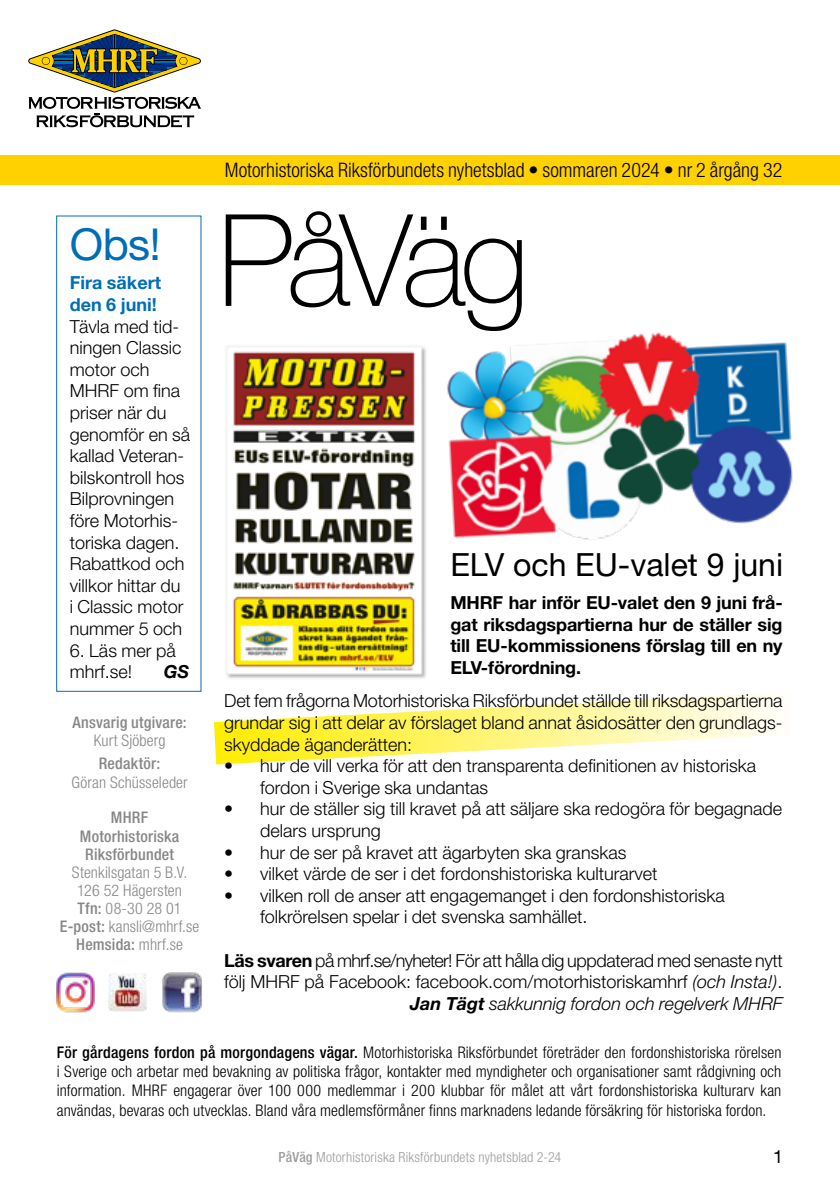
<style>
.page{position:relative;width:840px;height:1191px;background:#fff}
.page>*{position:absolute;margin:0;border:0;box-sizing:border-box;transform-origin:0 0}
.t1{font:100 128px "Helvetica Neue LT Std";letter-spacing:-.065em;color:#000}
.t2{font:44px "Helvetica Neue LT Std";color:#006eb7}
.t3{font:32px "Helvetica Neue LT Std";color:#000}
.t4{font:300 condensed 20px "Helvetica Neue LT Std";color:#000}
.t5{font:300 18px/21.6px "Helvetica Neue LT Std";color:#000}
.t6{font:700 18px/21.6px "Helvetica Neue LT Std";letter-spacing:-.01em;color:#000;text-align:justify}
.t7{font:700 18px/21.6px "Helvetica Neue LT Std";color:#006eb7}
.t8{font:italic 700 18px "Helvetica Neue LT Std";color:#000}
.t9{font:18px "Helvetica Neue LT Std";color:#000}
.t10{font:300 condensed 16px/19.2px "Helvetica Neue LT Std";letter-spacing:.01em;color:#000;text-align:justify}
.t11{font:300 condensed 16px/18px "Helvetica Neue LT Std";letter-spacing:.01em;color:#878787;text-align:center}
.t12{font:500 condensed 16px/18.6px "Helvetica Neue LT Std";letter-spacing:.015em;color:#878787;text-align:center}
.t13{font:300 condensed 14px "Helvetica Neue LT Std";letter-spacing:.015em;color:#9d9d9c}
.s1{font-weight:500}
.s2{font-weight:700}
.s3{font-style:italic}
.s4{font-weight:700;font-style:italic}
</style>
<div class="page">
<img style="left:226px;top:346px;width:200px;height:333px">
<svg style="left:214px;top:693px;width:559px;height:71px"></svg>
<div style="left:0;top:155px;width:839px;height:29px;background:#ffd100"></div>
<img style="left:162px;top:972px;width:40px;height:41px">
<img style="left:109px;top:973px;width:37px;height:38px">
<svg style="left:28px;top:29px;width:173px;height:98px"></svg>
<img style="left:447px;top:332px;width:346px;height:208px">
<div style="left:56px;top:215px;width:145px;height:477px;border:1px solid #006eb7"></div>
<img style="left:56px;top:972px;width:39px;height:41px">
<h2 class="t2" style="left:70px;top:218px;width:92px">Obs!</h2>
<p class="t7" style="left:70px;top:272px;width:93px">Fira säkert den 6 juni!</p>
<p class="t5" style="left:70px;top:315px;width:122px">Tävla med tid&shy;ningen Classic motor och<br>MHRF om fina priser när du genomför en så kallad Veteran&shy;bilskontroll hos<br>Bilprovningen före Motorhis&shy;toriska dagen.<br>Rabattkod och villkor hittar du<br>i Classic motor nummer 5 och</p>
<p class="t5" style="left:70px;top:639px;width:107px">6. Läs mer på mhrf.se!</p>
<p class="t8" style="left:164px;top:660px;width:27px">GS</p>
<p class="t12" style="left:72px;top:713px;width:116px">Ansvarig utgivare:</p>
<p class="t11" style="left:94px;top:731px;width:73px">Kurt Sjöberg</p>
<p class="t12" style="left:99px;top:754px;width:63px">Redaktör:</p>
<p class="t11" style="left:71px;top:773px;width:118px">Göran Schüsseleder</p>
<p class="t12" style="left:80px;top:807px;width:101px">MHRF<br>Motorhistoriska<br>Riksförbundet</p>
<p class="t11" style="left:60px;top:863px;width:141px">Stenkilsgatan 5 B.V.<br>126 52 Hägersten<br><span class="s1">Tfn:</span> 08-30 28 01<br><span class="s1">E-post:</span> kansli@mhrf.se<br><span class="s1">Hemsida:</span> mhrf.se</p>
<p class="t4" style="left:225px;top:158px;width:558px">Motorhistoriska Riksförbundets nyhetsblad • sommaren 2024 • nr 2 årgång 32</p>
<h1 class="t1" style="left:217px;top:187px;width:312px">PåVäg</h1>
<h3 class="t3" style="left:450px;top:546px;width:334px">ELV och EU-valet 9 juni</h3>
<p class="t6" style="left:450px;top:591px;width:333px">MHRF har inför EU-valet den 9 juni frå&shy;gat riksdagspartierna hur de ställer sig till EU-kommissionens förslag till en ny ELV-förordning.</p>
<p class="t5" style="left:224px;top:690px;width:559px;text-align:justify">Det fem frågorna Motorhistoriska Riksförbundet ställde till riksdagspartierna grundar sig i att delar av förslaget bland annat åsidosätter den grundlags&shy;skyddade äganderätten:</p>
<p class="t5" style="left:260px;top:754px;width:497px;text-indent:-36px">• hur de vill verka för att den transparenta definitionen av historiska fordon i Sverige ska undantas</p>
<p class="t5" style="left:260px;top:798px;width:523px;text-indent:-36px">• hur de ställer sig till kravet på att säljare ska redogöra för begagnade delars ursprung</p>
<p class="t5" style="left:224px;top:841px;width:403px">• hur de ser på kravet att ägarbyten ska granskas</p>
<p class="t5" style="left:224px;top:862px;width:434px">• vilket värde de ser i det fordonshistoriska kulturarvet</p>
<p class="t5" style="left:260px;top:884px;width:466px;text-indent:-36px">• vilken roll de anser att engagemanget i den fordonshistoriska folkrörelsen spelar i det svenska samhället.</p>
<p class="t5" style="left:224px;top:949px;width:559px;text-align:right"><span class="s2">Läs svaren</span> på mhrf.se/nyheter! För att hålla dig uppdaterad med senaste nytt följ MHRF på Facebook: facebook.com/motorhistoriskamhrf <span class="s3">(och Insta!)</span>.<br><span class="s4">Jan Tägt</span> <span class="s3">sakkunnig fordon och regelverk MHRF</span></p>
<p class="t10" style="left:57px;top:1042px;width:725px"><span class="s1">För gårdagens fordon på morgondagens vägar.</span> Motorhistoriska Riksförbundet företräder den fordonshistoriska rörelsen i Sverige och arbetar med bevakning av politiska frågor, kontakter med myndigheter och organisationer samt rådgivning och information. MHRF engagerar över 100 000 medlemmar i 200 klubbar för målet att vårt fordonshistoriska kulturarv kan användas, bevaras och utvecklas. Bland våra medlemsförmåner finns marknadens ledande försäkring för historiska fordon.</p>
<p class="t13" style="left:278px;top:1148px;width:284px"><span class="s1">PåVäg</span> Motorhistoriska Riksförbundets nyhetsblad 2-24</p>
<p class="t9" style="left:772px;top:1146px;width:12px">1</p>
</div>
